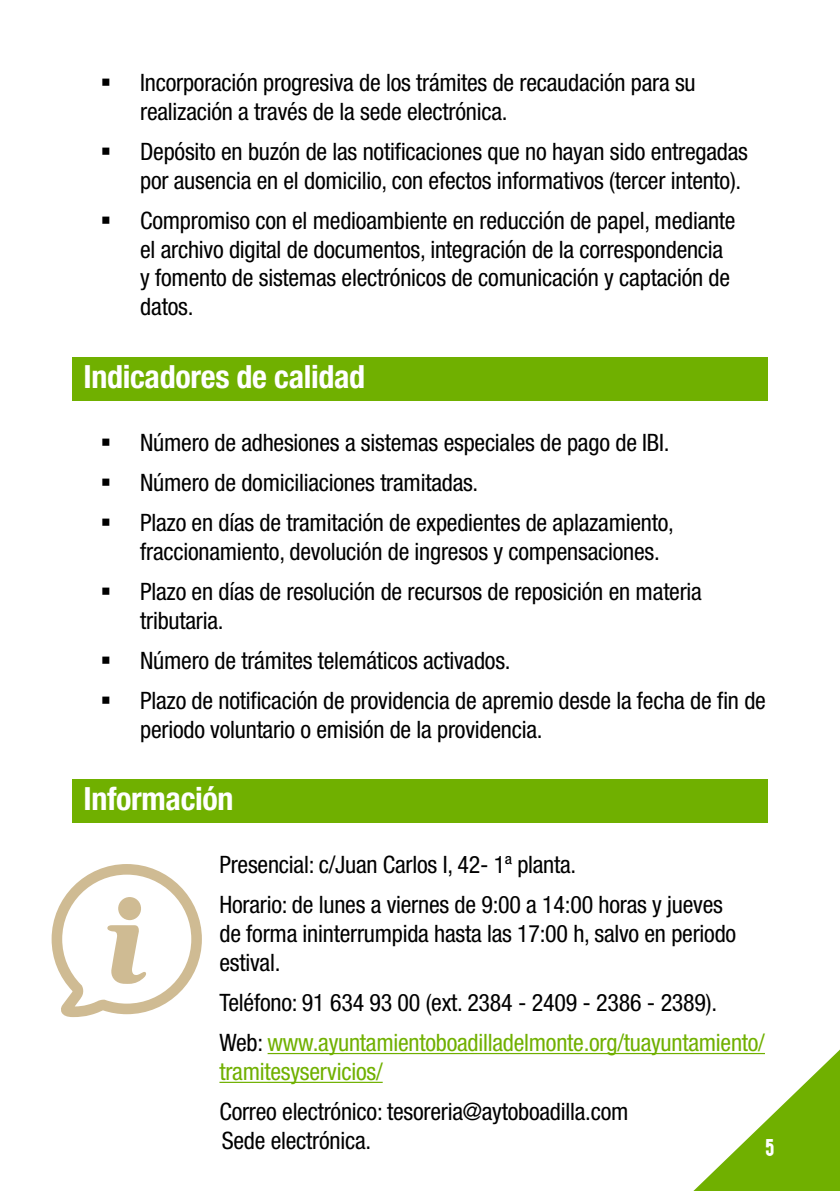
<style>
.page{position:relative;width:840px;height:1191px;background:#fff}
.page>*{position:absolute;margin:0;border:0;box-sizing:border-box;transform-origin:0 0}
.t1{font:700 condensed 32px "Helvetica Neue";letter-spacing:-.01em;color:#fff}
.List_Paragraph{font:condensed 24px/28.8px "Helvetica Neue";letter-spacing:-.01em;color:#000}
.List_Paragraph-2{font:condensed 24px/28.8px "Helvetica Neue";letter-spacing:-.01em;color:#70b000}
.t2{font:20px "Aku&Kamu";color:#fff}
.s1{color:#000}
</style>
<div class="page">
<svg style="left:666px;top:1050px;width:173px;height:141px"></svg>
<div style="left:72px;top:357px;width:695px;height:43px;background:#70b000"></div>
<div style="left:72px;top:779px;width:695px;height:44px;background:#70b000"></div>
<hr style="left:267px;top:1053px;width:497px;height:1px;background:#70b000">
<hr style="left:219px;top:1081px;width:163px;height:2px;background:#70b000">
<svg style="left:52px;top:864px;width:150px;height:153px"></svg>
<p class="List_Paragraph" style="left:140px;top:68px;width:556px;text-indent:-40px">▪ Incorporación progresiva de los trámites de recaudación para su realización a través de la sede electrónica.</p>
<p class="List_Paragraph" style="left:100px;top:137px;width:648px;text-align:right">▪ Depósito en buzón de las notificaciones que no hayan sido entregadas por ausencia en el domicilio, con efectos informativos (tercer intento).</p>
<p class="List_Paragraph" style="left:140px;top:206px;width:596px;text-indent:-40px">▪ Compromiso con el medioambiente en reducción de papel, mediante el archivo digital de documentos, integración de la correspondencia y fomento de sistemas electrónicos de comunicación y captación de datos.</p>
<p class="t1" style="left:83px;top:357px;width:283px">Indicadores de calidad</p>
<p class="List_Paragraph" style="left:100px;top:427px;width:570px">▪ Número de adhesiones a sistemas especiales de pago de IBI.</p>
<p class="List_Paragraph" style="left:100px;top:468px;width:379px">▪ Número de domiciliaciones tramitadas.</p>
<p class="List_Paragraph" style="left:140px;top:508px;width:535px;text-indent:-40px">▪ Plazo en días de tramitación de expedientes de aplazamiento, fraccionamiento, devolución de ingresos y compensaciones.</p>
<p class="List_Paragraph" style="left:140px;top:577px;width:563px;text-indent:-40px">▪ Plazo en días de resolución de recursos de reposición en materia tributaria.</p>
<p class="List_Paragraph" style="left:100px;top:646px;width:411px">▪ Número de trámites telemáticos activados.</p>
<p class="List_Paragraph" style="left:140px;top:686px;width:627px;text-indent:-40px">▪ Plazo de notificación de providencia de apremio desde la fecha de fin de periodo voluntario o emisión de la providencia.</p>
<p class="t1" style="left:83px;top:779px;width:152px">Información</p>
<p class="List_Paragraph" style="left:219px;top:850px;width:358px">Presencial: c/Juan Carlos I, 42- 1ª planta.</p>
<p class="List_Paragraph" style="left:219px;top:890px;width:518px">Horario: de lunes a viernes de 9:00 a 14:00 horas y jueves de forma ininterrumpida hasta las 17:00 h, salvo en periodo estival.</p>
<p class="List_Paragraph" style="left:219px;top:988px;width:499px">Teléfono: 91 634 93 00 (ext. 2384 - 2409 - 2386 - 2389).</p>
<p class="List_Paragraph-2" style="left:219px;top:1028px;width:546px"><span class="s1">Web:</span> www.ayuntamientoboadilladelmonte.org/tuayuntamiento/ tramitesyservicios/</p>
<p class="List_Paragraph" style="left:219px;top:1097px;width:410px">Correo electrónico: tesoreria@aytoboadilla.com<br>Sede electrónica.</p>
<p class="t2" style="left:765px;top:1134px;width:10px">5</p>
</div>
